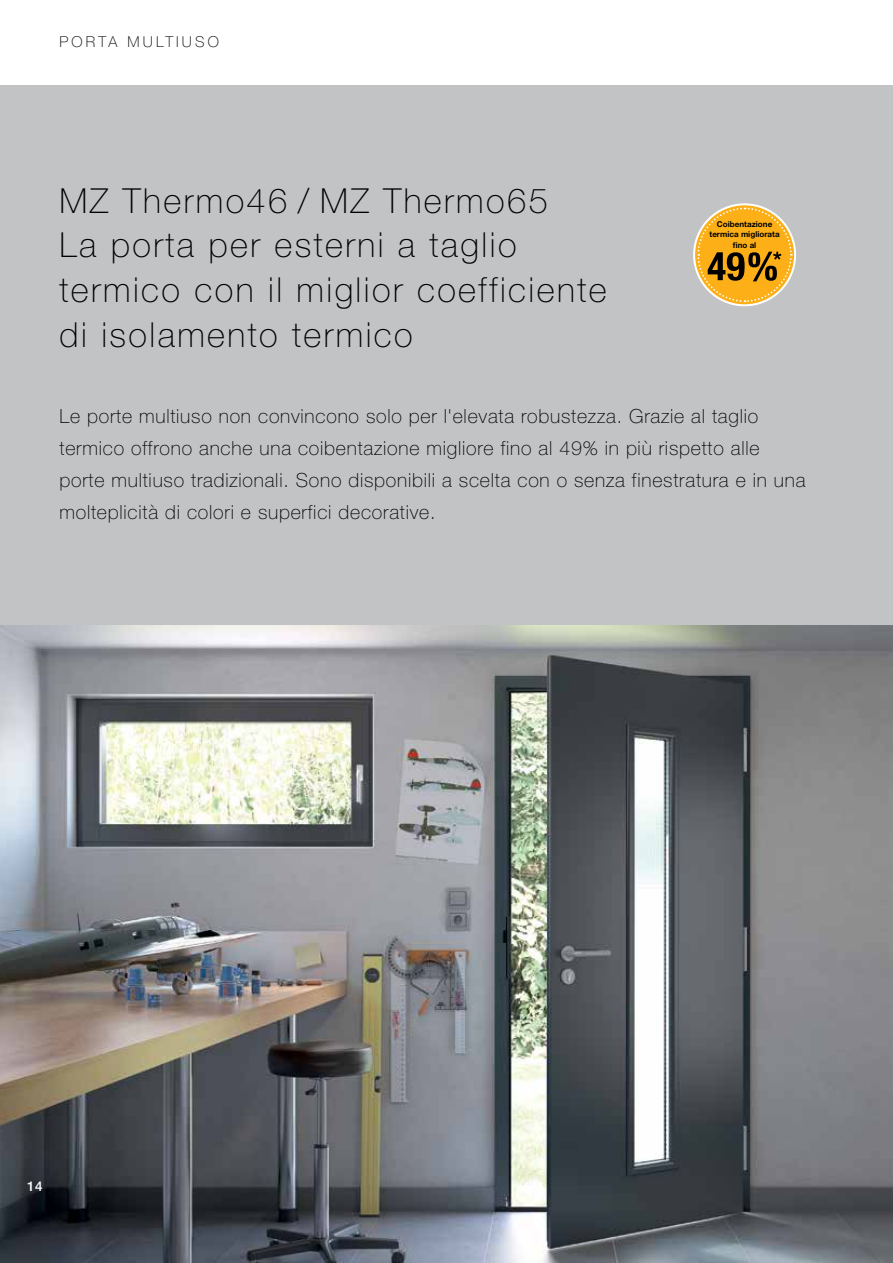
<style>
.page{position:relative;width:893px;height:1263px;background:#fff}
.page>*{position:absolute;margin:0;border:0;box-sizing:border-box;transform-origin:0 0}
.t1{font:100 34.5px/44.7px "Hoermann Helvetica Neue";letter-spacing:.07em;color:#000}
.t2{font:100 19.5px/32px "Hoermann Helvetica Neue";letter-spacing:.04em;color:#000}
.t3{font:100 15px "Hoermann Helvetica Neue";letter-spacing:.21em;color:#000}
.t4{font:500 13.5px "Hoermann Helvetica Neue";color:#fff}
.t5{font:700 8.1px/10.1px "Hoermann Helvetica Neue";color:#000;text-align:center}
</style>
<div class="page">
<div style="left:0;top:85px;width:893px;height:1178px;background:#c1c3c4"></div>
<img style="left:0;top:625px;width:893px;height:638px">
<div style="left:693px;top:203px;width:103px;height:103px;border:2px solid #fff;border-radius:50%"></div>
<svg style="left:696px;top:207px;width:97px;height:96px;background:#d9a43b"></svg>
<p class="t3" style="left:60px;top:31px;width:161px">PORTA MULTIUSO</p>
<h1 class="t1" style="left:60px;top:176px;width:549px">MZ Thermo46 / MZ Thermo65<br>La porta per esterni a taglio termico con il miglior coefficiente di isolamento termico</h1>
<p class="t5" style="left:709px;top:219px;width:72px">Coibentazione termica migliorata fino al</p>
<p class="t2" style="left:60px;top:399px;width:747px">Le porte multiuso non convincono solo per l'elevata robustezza. Grazie al taglio termico offrono anche una coibentazione migliore fino al 49% in più rispetto alle porte multiuso tradizionali. Sono disponibili a scelta con o senza finestratura e in una molteplicità di colori e superfici decorative.</p>
<p class="t4" style="left:27px;top:1176px;width:17px">14</p>
</div>
